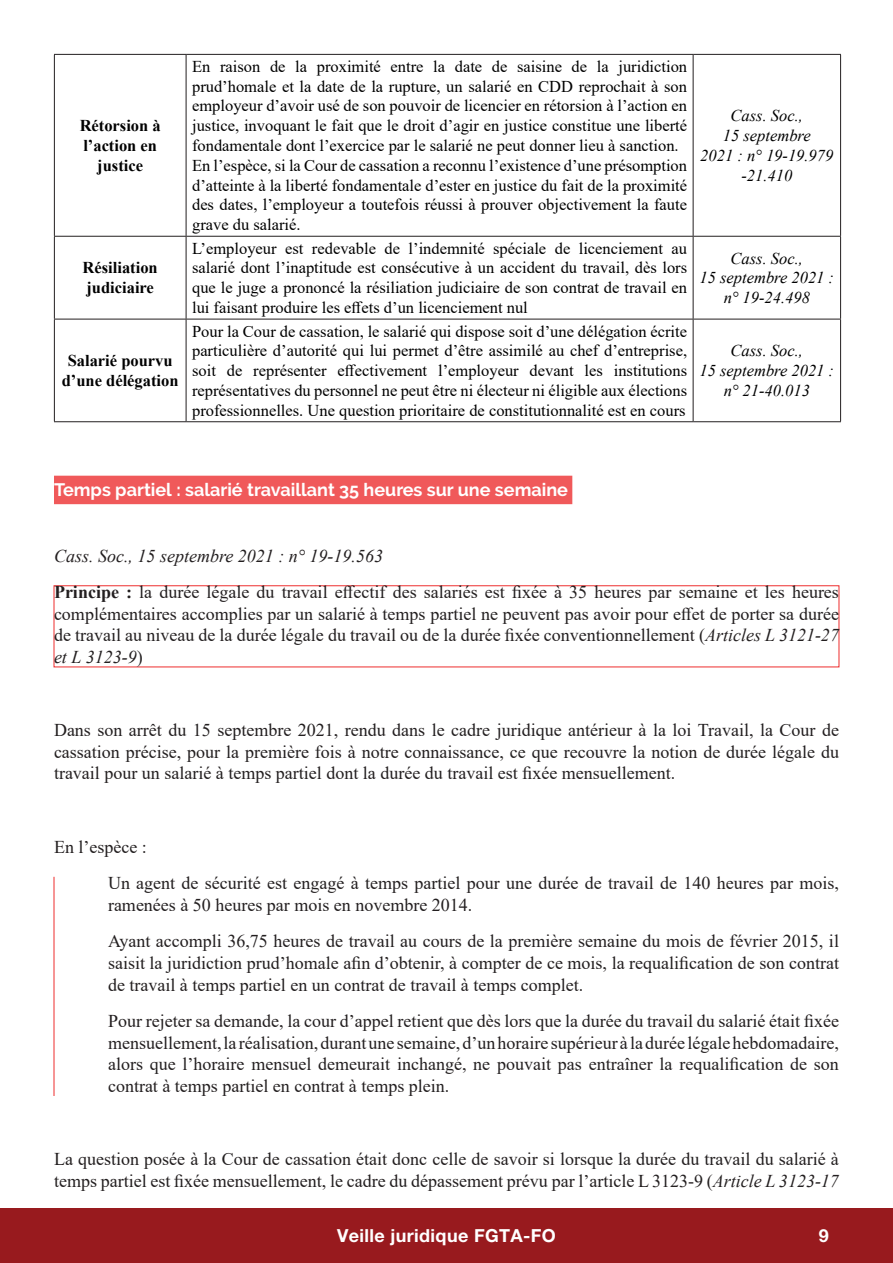
<style>
.page{position:relative;width:893px;height:1263px;background:#fff}
.page>*{position:absolute;margin:0;border:0;box-sizing:border-box;transform-origin:0 0}
.t1{font:18px/21.6px "Times New Roman";color:#231f20}
.t2{font:700 18px "Raleway";color:#fff}
.t3{font:700 18px "Helvetica Neue LT Pro";letter-spacing:.02em;color:#fff}
.t4{font:16.5px/19.8px "Times New Roman";color:#000001;text-align:justify}
.t5{font:italic 16.5px/19.8px "Times New Roman";color:#000001;text-align:center}
.t6{font:700 16.5px/19.8px "Times New Roman";color:#000001;text-align:center}
.s1{font-style:italic}
.s2{font-weight:700}
</style>
<div class="page">
<div style="left:0;top:1209px;width:893px;height:54px;background:#981a1e"></div>
<div style="left:54px;top:476px;width:518px;height:28px;background:#f0595a"></div>
<div style="left:54px;top:585px;width:785px;height:82px;border:1px solid #ee2d2d"></div>
<hr style="left:54px;top:877px;width:1px;height:219px;background:#ee2d2d">
<hr style="left:54px;top:54px;width:132px;height:1px;background:#231f20">
<hr style="left:54px;top:55px;width:1px;height:181px;background:#231f20">
<hr style="left:186px;top:54px;width:507px;height:1px;background:#231f20">
<hr style="left:186px;top:55px;width:1px;height:181px;background:#231f20">
<hr style="left:693px;top:54px;width:148px;height:1px;background:#231f20">
<hr style="left:693px;top:55px;width:1px;height:181px;background:#231f20">
<hr style="left:840px;top:55px;width:1px;height:181px;background:#231f20">
<hr style="left:54px;top:236px;width:132px;height:1px;background:#231f20">
<hr style="left:54px;top:237px;width:1px;height:82px;background:#231f20">
<hr style="left:186px;top:236px;width:507px;height:1px;background:#231f20">
<hr style="left:186px;top:237px;width:1px;height:82px;background:#231f20">
<hr style="left:693px;top:236px;width:148px;height:1px;background:#231f20">
<hr style="left:693px;top:237px;width:1px;height:82px;background:#231f20">
<hr style="left:840px;top:237px;width:1px;height:82px;background:#231f20">
<hr style="left:54px;top:319px;width:132px;height:1px;background:#231f20">
<hr style="left:54px;top:319px;width:1px;height:102px;background:#231f20">
<hr style="left:186px;top:319px;width:507px;height:1px;background:#231f20">
<hr style="left:186px;top:319px;width:1px;height:102px;background:#231f20">
<hr style="left:693px;top:319px;width:148px;height:1px;background:#231f20">
<hr style="left:693px;top:319px;width:1px;height:102px;background:#231f20">
<hr style="left:840px;top:319px;width:1px;height:102px;background:#231f20">
<hr style="left:54px;top:421px;width:132px;height:1px;background:#231f20">
<hr style="left:186px;top:421px;width:507px;height:1px;background:#231f20">
<hr style="left:693px;top:421px;width:148px;height:1px;background:#231f20">
<p class="t6" style="left:80px;top:115px;width:83px">Rétorsion à l’action en justice</p>
<p class="t6" style="left:83px;top:257px;width:77px;text-align:left">Résiliation judiciaire</p>
<p class="t6" style="left:62px;top:350px;width:118px">Salarié pourvu d’une délégation</p>
<p class="t4" style="left:192px;top:56px;width:497px;text-align:left">En raison de la proximité entre la date de saisine de la juridiction prud’homale et la date de la rupture, un salarié en CDD reprochait à son employeur d’avoir usé de son pouvoir de licencier en rétorsion à l’action en justice, invoquant le fait que le droit d’agir en justice constitue une liberté fondamentale dont l’exercice par le salarié ne peut donner lieu à sanction.<br>En l’espèce, si la Cour de cassation a reconnu l’existence d’une présomption d’atteinte à la liberté fondamentale d’ester en justice du fait de la proximité des dates, l’employeur a toutefois réussi à prouver objectivement la faute grave du salarié.</p>
<p class="t5" style="left:700px;top:106px;width:135px">Cass. Soc.,<br>15 septembre<br>2021 : n° 19-19.979 -21.410</p>
<p class="t4" style="left:192px;top:238px;width:497px">L’employeur est redevable de l’indemnité spéciale de licenciement au salarié dont l’inaptitude est consécutive à un accident du travail, dès lors que le juge a prononcé la résiliation judiciaire de son contrat de travail en lui faisant produire les effets d’un licenciement nul</p>
<p class="t5" style="left:700px;top:248px;width:136px">Cass. Soc.,<br>15 septembre 2021 : n° 19-24.498</p>
<p class="t4" style="left:192px;top:321px;width:497px">Pour la Cour de cassation, le salarié qui dispose soit d’une délégation écrite particulière d’autorité qui lui permet d’être assimilé au chef d’entreprise, soit de représenter effectivement l’employeur devant les institutions représentatives du personnel ne peut être ni électeur ni éligible aux élections professionnelles. Une question prioritaire de constitutionnalité est en cours</p>
<p class="t5" style="left:700px;top:340px;width:136px">Cass. Soc.,<br>15 septembre 2021 : n° 21-40.013</p>
<p class="t2" style="left:54px;top:479px;width:515px">Temps partiel : salarié travaillant 35 heures sur une semaine</p>
<p class="t1" style="left:54px;top:537px;width:786px;line-height:36.6px"><span class="s1">Cass. Soc., 15 septembre 2021 : n° 19-19.563<br></span><span class="s2">Principe :</span> la durée légale du travail effectif des salariés est fixée à 35 heures par semaine et les heures</p>
<p class="t1" style="left:54px;top:602px;width:786px;text-align:justify">complémentaires accomplies par un salarié à temps partiel ne peuvent pas avoir pour effet de porter sa durée de travail au niveau de la durée légale du travail ou de la durée fixée conventionnellement (<span class="s1">Articles L 3121-27 et L 3123-9</span>)</p>
<p class="t1" style="left:54px;top:719px;width:786px;text-align:justify">Dans son arrêt du 15 septembre 2021, rendu dans le cadre juridique antérieur à la loi Travail, la Cour de cassation précise, pour la première fois à notre connaissance, ce que recouvre la notion de durée légale du travail pour un salarié à temps partiel dont la durée du travail est fixée mensuellement.</p>
<p class="t1" style="left:108px;top:828px;width:732px;line-height:36.6px;text-indent:-54px">En l’espèce :<br>Un agent de sécurité est engagé à temps partiel pour une durée de travail de 140 heures par mois,</p>
<p class="t1" style="left:108px;top:886px;width:732px;line-height:36.6px">ramenées à 50 heures par mois en novembre 2014.<br>Ayant accompli 36,75 heures de travail au cours de la première semaine du mois de février 2015, il</p>
<p class="t1" style="left:108px;top:952px;width:732px">saisit la juridiction prud’homale afin d’obtenir, à compter de ce mois, la requalification de son contrat de travail à temps partiel en un contrat de travail à temps complet.</p>
<p class="t1" style="left:108px;top:1010px;width:732px;text-align:justify">Pour rejeter sa demande, la cour d’appel retient que dès lors que la durée du travail du salarié était fixée mensuellement, la réalisation, durant une semaine, d’un horaire supérieur à la durée légale hebdomadaire, alors que l’horaire mensuel demeurait inchangé, ne pouvait pas entraîner la requalification de son contrat à temps partiel en contrat à temps plein.</p>
<p class="t1" style="left:54px;top:1148px;width:786px">La question posée à la Cour de cassation était donc celle de savoir si lorsque la durée du travail du salarié à temps partiel est fixée mensuellement, le cadre du dépassement prévu par l’article L 3123-9 (<span class="s1">Article L 3123-17</span></p>
<p class="t3" style="left:337px;top:1225px;width:220px">Veille juridique FGTA-FO</p>
<p class="t3" style="left:819px;top:1225px;width:12px">9</p>
</div>
